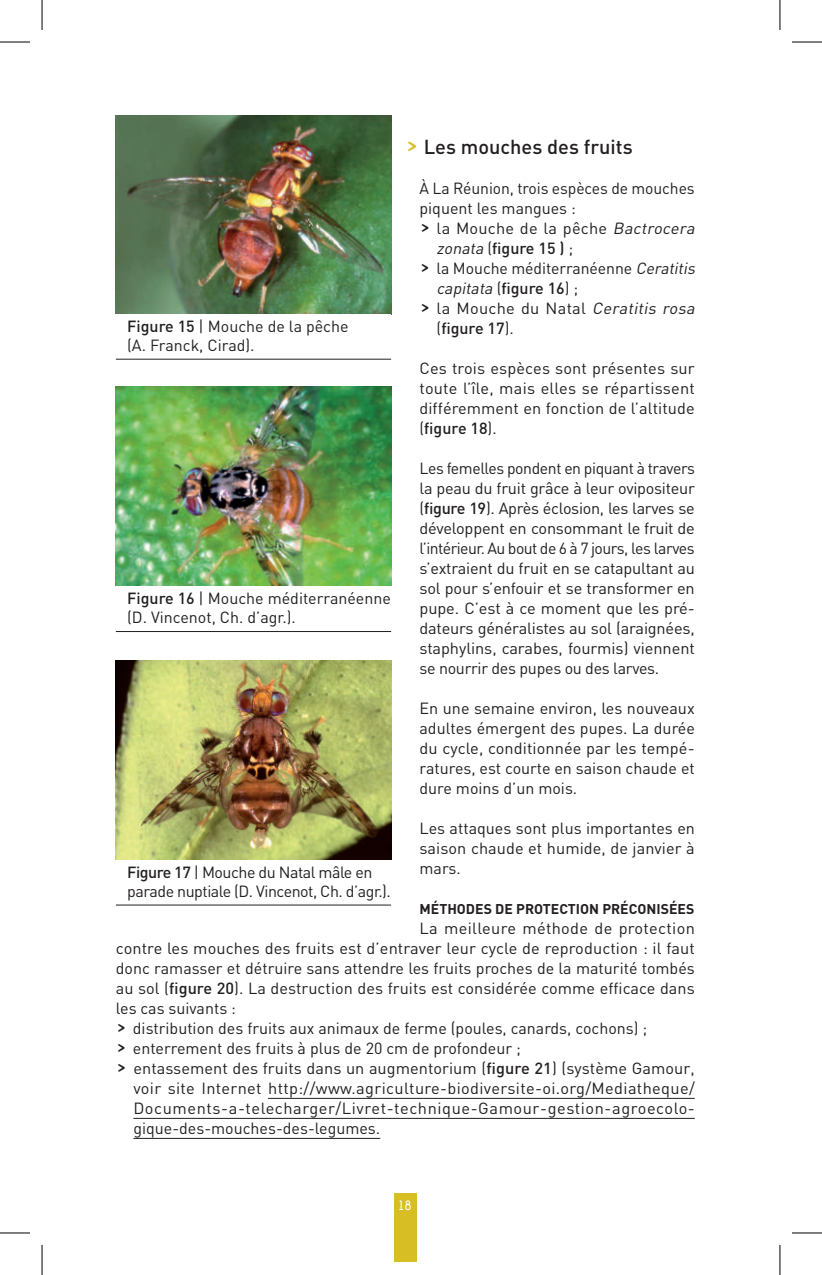
<style>
.page{position:relative;width:822px;height:1275px;background:#fff}
.page>*{position:absolute;margin:0;border:0;box-sizing:border-box;transform-origin:0 0}
.t1{font:500 20px "DIN";color:#231f20}
.t2{font:16px/20px "DIN";color:#231f20;text-align:justify}
.t3{font:16px "DIN";letter-spacing:.02em;color:#231f20}
.t4{font:16px "DIN";letter-spacing:.035em;color:#231f20}
.t5{font:16px/19.2px "DIN";letter-spacing:-.03em;color:#231f20}
.t6{font:500 16px "DIN";color:#231f20}
.t7{font:italic 16px "DIN";color:#231f20}
.t8{font:700 14px "DIN";color:#231f20}
.t9{font:14px "VSV Melon Regular";color:#fff}
.s1{font-family:"VSV Melon Regular";font-weight:400;font-size:30px;color:#d7be25}
.s2{font-family:"VSV Melon Regular";font-size:24px}
.s3{font-style:italic}
.s4{font-weight:400;font-style:italic}
.s5{font-weight:400}
.s6{font-style:normal}
.s7{font-weight:500;font-style:normal}
.s8{font-weight:500}
</style>
<div class="page">
<hr style="left:268px;top:1098px;width:426px;height:1px;background:#231f20">
<hr style="left:133px;top:1118px;width:561px;height:1px;background:#231f20">
<hr style="left:133px;top:1138px;width:247px;height:1px;background:#231f20">
<img style="left:116px;top:116px;width:275px;height:198px">
<hr style="left:116px;top:359px;width:275px;height:1px;background:#231f20">
<img style="left:116px;top:387px;width:275px;height:198px">
<hr style="left:116px;top:631px;width:275px;height:1px;background:#231f20">
<img style="left:116px;top:660px;width:275px;height:199px">
<hr style="left:116px;top:904px;width:275px;height:1px;background:#231f20">
<div style="left:393px;top:1193px;width:23px;height:68px;background:#d7be25"></div>
<hr style="left:0;top:42px;width:30px;height:1px;background:#000">
<hr style="left:791px;top:42px;width:30px;height:1px;background:#000">
<hr style="left:0;top:1232px;width:30px;height:1px;background:#000">
<hr style="left:791px;top:1232px;width:30px;height:1px;background:#000">
<hr style="left:42px;top:0;width:1px;height:30px;background:#000">
<hr style="left:42px;top:1245px;width:1px;height:30px;background:#000">
<hr style="left:779px;top:0;width:1px;height:30px;background:#000">
<hr style="left:779px;top:1245px;width:1px;height:30px;background:#000">
<p class="t1" style="left:405px;top:134px;width:229px"><span class="s1">&gt;</span> Les mouches des fruits</p>
<p class="t2" style="left:419px;top:178px;width:276px">À La Réunion, trois espèces de mouches</p>
<p class="t2" style="left:419px;top:198px;width:158px">piquent les mangues :</p>
<p class="t2" style="left:419px;top:218px;width:280px"><span class="s2">&gt;</span> la Mouche de la pêche <span class="s3">Bactrocera</span></p>
<p class="t6" style="left:436px;top:238px;width:138px"><span class="s4">zonata</span> <span class="s5">(</span>figure 15 ) <span class="s5">;</span></p>
<p class="t2" style="left:419px;top:258px;width:280px"><span class="s2">&gt;</span> la Mouche méditerranéenne <span class="s3">Ceratitis</span></p>
<p class="t7" style="left:436px;top:278px;width:143px">capitata<span class="s6">(</span><span class="s7">figure 16</span><span class="s6">) ;</span></p>
<p class="t3" style="left:419px;top:298px;width:280px"><span class="s2">&gt;</span> la Mouche du Natal <span class="s3">Ceratitis rosa</span></p>
<p class="t6" style="left:436px;top:318px;width:79px"><span class="s5">(</span>figure 17<span class="s5">).</span></p>
<p class="t2" style="left:419px;top:358px;width:276px">Ces trois espèces sont présentes sur toute l’île, mais elles se répartissent différemment en fonction de l’altitude (<span class="s8">figure 18</span>).</p>
<p class="t2" style="left:419px;top:458px;width:277px">Les femelles pondent en piquant à travers la peau du fruit grâce à leur ovipositeur (<span class="s8">figure 19</span>). Après éclosion, les larves se développent en consommant le fruit de l’intérieur. Au bout de 6 à 7 jours, les larves s’extraient du fruit en se catapultant au sol pour s’enfouir et se transformer en pupe. C’est à ce moment que les pré&shy;dateurs généralistes au sol (araignées, staphylins, carabes, fourmis) viennent se nourrir des pupes ou des larves.</p>
<p class="t2" style="left:419px;top:698px;width:277px">En une semaine environ, les nouveaux adultes émergent des pupes. La durée du cycle, conditionnée par les tempé&shy;ratures, est courte en saison chaude et dure moins d’un mois.</p>
<p class="t2" style="left:419px;top:818px;width:277px">Les attaques sont plus importantes en saison chaude et humide, de janvier à mars.</p>
<p class="t8" style="left:419px;top:900px;width:276px">MÉTHODES DE PROTECTION PRÉCONISÉES</p>
<p class="t3" style="left:419px;top:918px;width:277px">La meilleure méthode de protection</p>
<p class="t2" style="left:116px;top:938px;width:580px">contre les mouches des fruits est d’entraver leur cycle de reproduction : il faut</p>
<p class="t2" style="left:116px;top:958px;width:580px">donc ramasser et détruire sans attendre les fruits proches de la maturité tombés</p>
<p class="t2" style="left:116px;top:978px;width:580px">au sol (<span class="s8">figure 20</span>). La destruction des fruits est considérée comme efficace dans</p>
<p class="t2" style="left:116px;top:998px;width:122px">les cas suivants :</p>
<p class="t2" style="left:116px;top:1018px;width:532px"><span class="s2">&gt;</span> distribution des fruits aux animaux de ferme (poules, canards, cochons) ;</p>
<p class="t2" style="left:116px;top:1038px;width:406px"><span class="s2">&gt;</span> enterrement des fruits à plus de 20 cm de profondeur ;</p>
<p class="t2" style="left:116px;top:1058px;width:580px"><span class="s2">&gt;</span> entassement des fruits dans un augmentorium (<span class="s8">figure 21</span>) (système Gamour,</p>
<p class="t3" style="left:133px;top:1078px;width:562px">voir site Internet http://www.agriculture-biodiversite-oi.org/Mediatheque/</p>
<p class="t4" style="left:133px;top:1098px;width:562px">Documents-a-telecharger/Livret-technique-Gamour-gestion-agroecolo-</p>
<p class="t2" style="left:133px;top:1118px;width:248px">gique-des-mouches-des-legumes.</p>
<p class="t2" style="left:127px;top:316px;width:223px;line-height:19.2px"><span class="s8">Figure 15</span> | Mouche de la pêche (A. Franck, Cirad).</p>
<p class="t2" style="left:127px;top:588px;width:265px;line-height:19.2px"><span class="s8">Figure 16</span> | Mouche méditerranéenne (D. Vincenot, Ch. d’agr.).</p>
<p class="t5" style="left:127px;top:862px;width:265px"><span class="s8">Figure 17</span> | Mouche du Natal mâle en parade nuptiale (D. Vincenot, Ch. d’agr.).</p>
<p class="t9" style="left:398px;top:1196px;width:15px">18</p>
</div>
